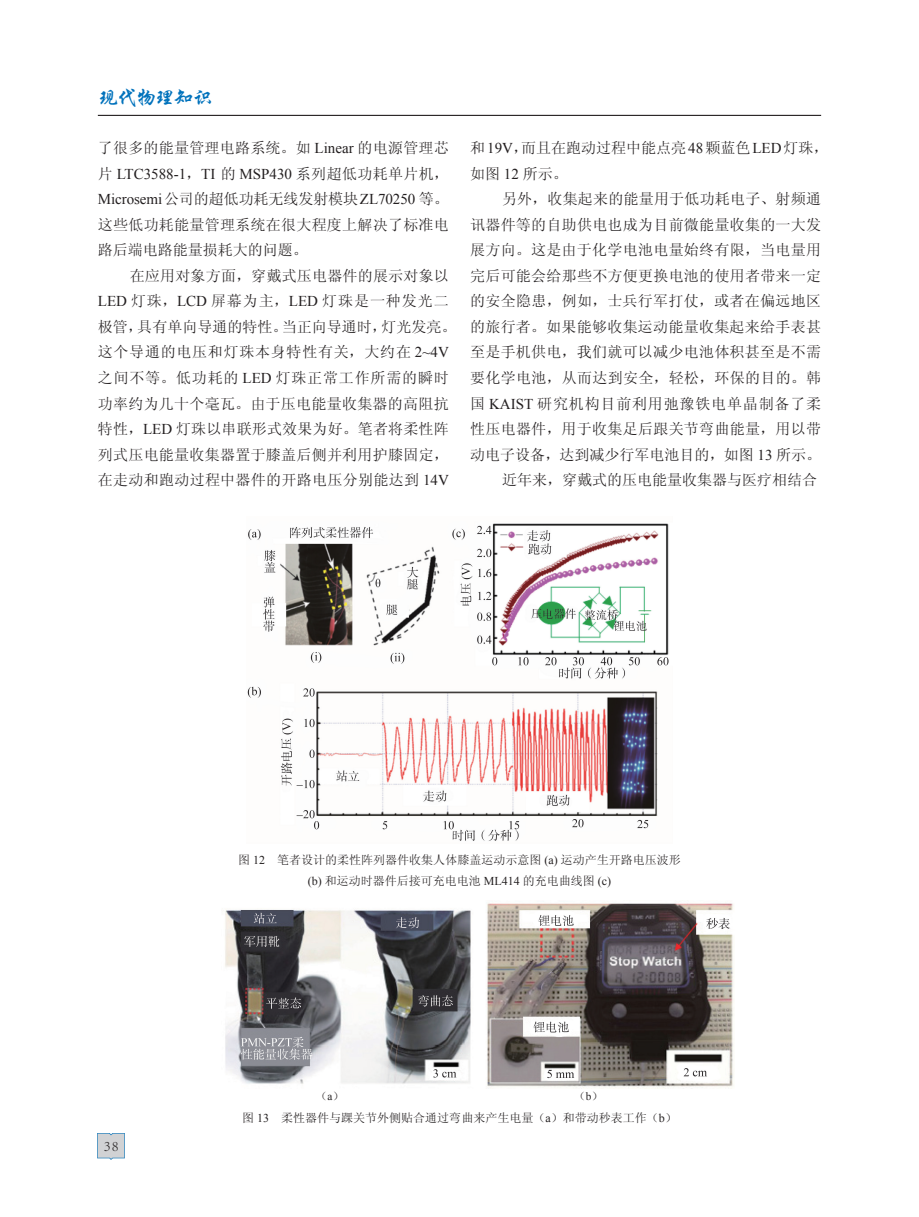
<style>
.page{position:relative;width:919px;height:1217px;background:#fff}
.page>*{position:absolute;margin:0;border:0;box-sizing:border-box;transform-origin:0 0}
.t1{font:21px "FZXKK GBK1 0";letter-spacing:-.1em;color:#0072bc}
.t2{font:15px "Sim Sun";letter-spacing:.02em;color:#231f20}
.t3{font:15px "Sim Sun";color:#231f20}
.t4{font:15px "Times New Roman";letter-spacing:-.005em;color:#231f20}
.t5{font:15px "Sim Sun";letter-spacing:.055em;color:#231f20}
.t6{font:15px "Sim Sun";letter-spacing:.065em;color:#231f20}
.t7{font:15px "Sim Sun";letter-spacing:.05em;color:#231f20}
.t8{font:300 15px "Adobe Song Std";color:#231f20}
.t9{font:12px/21px "Sim Sun";color:#231f20;text-align:center}
.t10{font:11.25px "Sim Sun";color:#231f20}
.s1{font-family:"Times New Roman"}
.s2{font-family:"Sim Sun"}
</style>
<div class="page">
<hr style="left:98px;top:115px;width:723px;height:1px;background:#231f20">
<img style="left:98px;top:1133px;width:27px;height:26px">
<img style="left:247px;top:523px;width:422px;height:318px">
<img style="left:225px;top:903px;width:509px;height:184px">
<h1 class="t1" style="left:98px;top:87px;width:117px">现代物理知识</h1>
<p class="t2" style="left:98px;top:140px;width:352px">了很多的能量管理电路系统。如 <span class="s1">Linear</span> 的电源管理芯</p>
<p class="t4" style="left:98px;top:164px;width:352px"><span class="s2">片</span> LTC3588-1<span class="s2">，</span>TI <span class="s2">的</span> MSP430 <span class="s2">系列超低功耗单片机，</span></p>
<p class="t4" style="left:98px;top:189px;width:352px">Microsemi<span class="s2">公司的超低功耗无线发射模块</span>ZL70250 <span class="s2">等。</span></p>
<p class="t2" style="left:98px;top:217px;width:352px">这些低功耗能量管理系统在很大程度上解决了标准电</p>
<p class="t3" style="left:98px;top:242px;width:211px">路后端电路能量损耗大的问题。</p>
<p class="t2" style="left:130px;top:268px;width:320px">在应用对象方面，穿戴式压电器件的展示对象以</p>
<p class="t6" style="left:98px;top:293px;width:352px"><span class="s1">LED</span> 灯珠，<span class="s1">LCD</span> 屏幕为主，<span class="s1">LED</span> 灯珠是一种发光二</p>
<p class="t3" style="left:98px;top:319px;width:360px">极管，具有单向导通的特性。当正向导通时，灯光发亮。</p>
<p class="t7" style="left:98px;top:344px;width:352px">这个导通的电压和灯珠本身特性有关，大约在 <span class="s1">2~4V</span></p>
<p class="t5" style="left:98px;top:370px;width:352px">之间不等。低功耗的 <span class="s1">LED</span> 灯珠正常工作所需的瞬时</p>
<p class="t2" style="left:98px;top:395px;width:352px">功率约为几十个毫瓦。由于压电能量收集器的高阻抗</p>
<p class="t2" style="left:98px;top:421px;width:352px">特性，<span class="s1">LED</span> 灯珠以串联形式效果为好。笔者将柔性阵</p>
<p class="t2" style="left:98px;top:446px;width:352px">列式压电能量收集器置于膝盖后侧并利用护膝固定，</p>
<p class="t2" style="left:98px;top:472px;width:352px">在走动和跑动过程中器件的开路电压分别能达到 <span class="s1">14V</span></p>
<p class="t3" style="left:470px;top:140px;width:360px">和<span class="s1">19V</span>，而且在跑动过程中能点亮<span class="s1">48</span>颗蓝色<span class="s1">LED</span>灯珠，</p>
<p class="t2" style="left:470px;top:166px;width:99px">如图 <span class="s1">12</span> 所示。</p>
<p class="t2" style="left:502px;top:191px;width:320px">另外，收集起来的能量用于低功耗电子、射频通</p>
<p class="t2" style="left:470px;top:217px;width:352px">讯器件等的自助供电也成为目前微能量收集的一大发</p>
<p class="t2" style="left:470px;top:242px;width:352px">展方向。这是由于化学电池电量始终有限，当电量用</p>
<p class="t2" style="left:470px;top:268px;width:352px">完后可能会给那些不方便更换电池的使用者带来一定</p>
<p class="t2" style="left:470px;top:293px;width:352px">的安全隐患，例如，士兵行军打仗，或者在偏远地区</p>
<p class="t2" style="left:470px;top:319px;width:352px">的旅行者。如果能够收集运动能量收集起来给手表甚</p>
<p class="t2" style="left:470px;top:344px;width:352px">至是手机供电，我们就可以减少电池体积甚至是不需</p>
<p class="t2" style="left:470px;top:370px;width:352px">要化学电池，从而达到安全，轻松，环保的目的。韩</p>
<p class="t5" style="left:470px;top:395px;width:352px">国 <span class="s1">KAIST</span> 研究机构目前利用弛豫铁电单晶制备了柔</p>
<p class="t2" style="left:470px;top:421px;width:352px">性压电器件，用于收集足后跟关节弯曲能量，用以带</p>
<p class="t3" style="left:470px;top:446px;width:352px">动电子设备，达到减少行军电池目的，如图 <span class="s1">13</span> 所示。</p>
<p class="t3" style="left:502px;top:472px;width:316px">近年来，穿戴式的压电能量收集器与医疗相结合</p>
<p class="t9" style="left:238px;top:849px;width:444px">图 <span class="s1">12</span> 笔者设计的柔性阵列器件收集人体膝盖运动示意图 <span class="s1">(a)</span> 运动产生开路电压波形<span class="s1">(b)</span> 和运动时器件后接可充电电池 <span class="s1">ML414</span> 的充电曲线图 <span class="s1">(c)</span></p>
<p class="t8" style="left:104px;top:1136px;width:16px">38</p>
<p class="t10" style="left:316px;top:1090px;width:29px">（<span class="s1">a</span>）</p>
<p class="t10" style="left:574px;top:1090px;width:30px">（<span class="s1">b</span>）</p>
<p class="t9" style="left:242px;top:1106px;width:436px">图 <span class="s1">13</span> 柔性器件与踝关节外侧贴合通过弯曲来产生电量（<span class="s1">a</span>）和带动秒表工作（<span class="s1">b</span>）</p>
</div>
